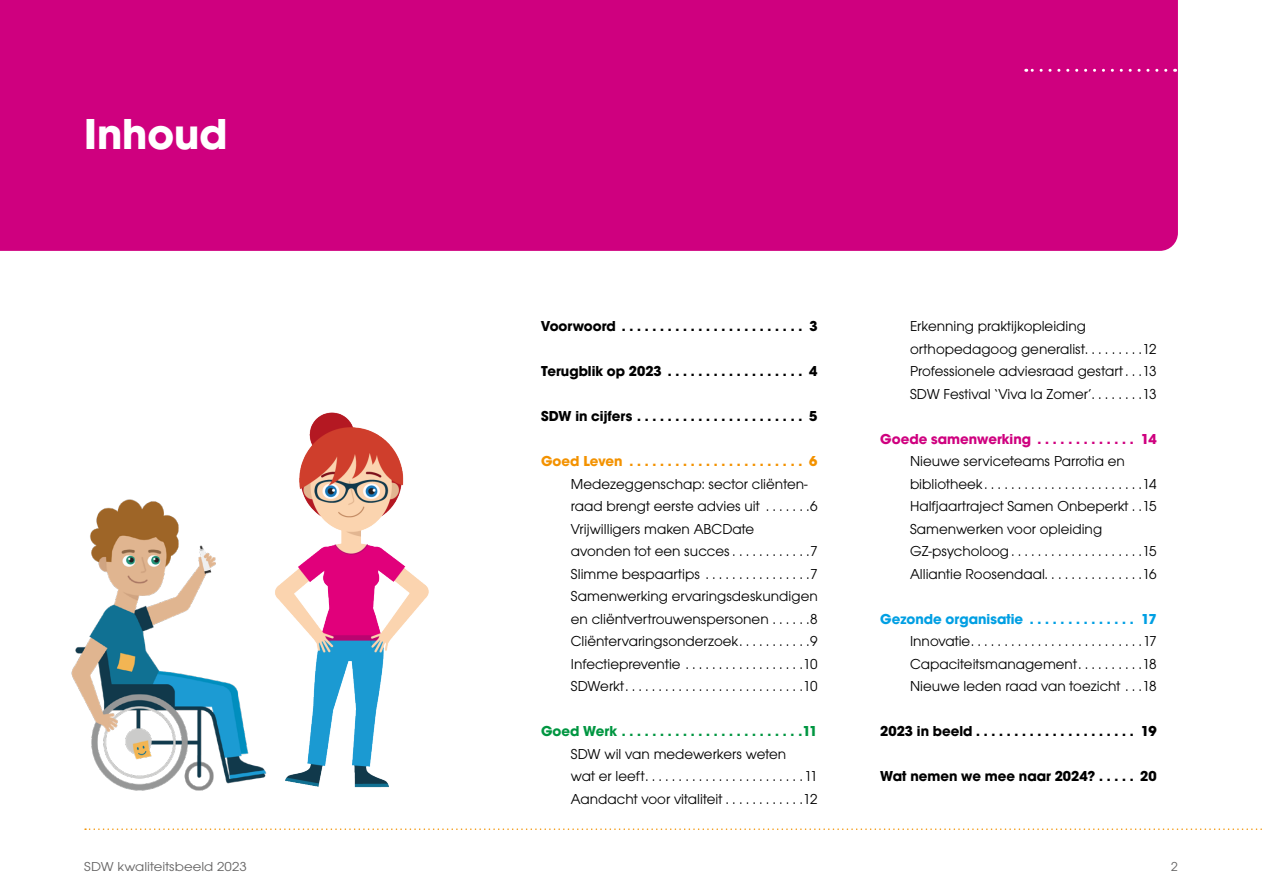
<style>
.page{position:relative;width:1263px;height:893px;background:#fff}
.page>*{position:absolute;margin:0;border:0;box-sizing:border-box;transform-origin:0 0}
.t1{font:700 45px "Avant Garde Gothic Itc T";color:#fff}
.t2{font:15px/22.5px "Avant Garde Gothic Itc T";color:#000}
.t3{font:700 15px "Avant Garde Gothic Itc T";color:#000}
.t4{font:700 15px "Avant Garde Gothic Itc T";color:#009fe3}
.t5{font:700 15px "Avant Garde Gothic Itc T";color:#f39200}
.t6{font:700 15px "Avant Garde Gothic Itc T";color:#009641}
.t7{font:700 15px "Avant Garde Gothic Itc T";color:#cf007f}
.t8{font:13.5px "Avant Garde Gothic Itc T";color:#646363;scale:1.1 1}
.t9{font:13.5px "Avant Garde Gothic Itc T";color:#646363}
</style>
<div class="page">
<svg style="left:364px;top:828px;width:898px;height:2px"></svg>
<div style="left:0;top:0;width:1178px;height:251px;background:#cf007f"></div>
<svg style="left:1026px;top:69px;width:140px;height:3px"></svg>
<img style="left:71px;top:499px;width:293px;height:331px">
<img style="left:243px;top:412px;width:186px;height:402px">
<h1 class="t1" style="left:84px;top:106px;width:145px">Inhoud</h1>
<p class="t3" style="left:541px;top:317px;width:278px">Voorwoord . . . . . . . . . . . . . . . . . . . . . . . . 3</p>
<p class="t3" style="left:541px;top:362px;width:278px">Terugblik op 2023 . . . . . . . . . . . . . . . . . . 4</p>
<p class="t3" style="left:541px;top:407px;width:278px">SDW in cijfers . . . . . . . . . . . . . . . . . . . . . . 5</p>
<p class="t5" style="left:541px;top:452px;width:278px">Goed Leven . . . . . . . . . . . . . . . . . . . . . . . 6</p>
<p class="t2" style="left:571px;top:472px;width:248px">Medezeggenschap: sector cliënten&shy;raad brengt eerste advies uit . . . . . . 6<br>Vrijwilligers maken ABCDate avonden tot een succes . . . . . . . . . . . 7<br>Slimme bespaartips . . . . . . . . . . . . . . . 7<br>Samenwerking ervaringsdeskundigen en cliëntvertrouwenspersonen . . . . . 8<br>Cliëntervaringsonderzoek . . . . . . . . . . 9<br>Infectiepreventie . . . . . . . . . . . . . . . . . 10<br>SDWerkt . . . . . . . . . . . . . . . . . . . . . . . . . . 10</p>
<p class="t6" style="left:541px;top:722px;width:278px">Goed Werk . . . . . . . . . . . . . . . . . . . . . . . 11</p>
<p class="t2" style="left:571px;top:742px;width:248px">SDW wil van medewerkers weten<br>wat er leeft . . . . . . . . . . . . . . . . . . . . . . . 11<br>Aandacht voor vitaliteit . . . . . . . . . . . 12</p>
<p class="t2" style="left:910px;top:315px;width:248px">Erkenning praktijkopleiding orthopedagoog generalist . . . . . . . . 12<br>Professionele adviesraad gestart . . 13<br>SDW Festival ‘Viva la Zomer’ . . . . . . . 13</p>
<p class="t7" style="left:880px;top:430px;width:278px">Goede samenwerking . . . . . . . . . . . . . 14</p>
<p class="t2" style="left:910px;top:450px;width:248px">Nieuwe serviceteams Parrotia en bibliotheek . . . . . . . . . . . . . . . . . . . . . . . 14<br>Halfjaartraject Samen Onbeperkt . 15<br>Samenwerken voor opleiding GZ-psycholoog . . . . . . . . . . . . . . . . . . . 15<br>Alliantie Roosendaal . . . . . . . . . . . . . . 16</p>
<p class="t4" style="left:880px;top:610px;width:278px">Gezonde organisatie . . . . . . . . . . . . . . 17</p>
<p class="t2" style="left:910px;top:630px;width:248px;text-align:justify">Innovatie . . . . . . . . . . . . . . . . . . . . . . . . . 17<br>Capaciteitsmanagement . . . . . . . . . 18<br>Nieuwe leden raad van toezicht . . 18</p>
<p class="t3" style="left:880px;top:722px;width:278px">2023 in beeld..................... 19</p>
<p class="t3" style="left:880px;top:767px;width:278px">Wat nemen we mee naar 2024? . . . . . 20</p>
<p class="t8" style="left:84px;top:859px;width:149px">SDW kwaliteitsbeeld 2023</p>
<p class="t9" style="left:1171px;top:859px;width:8px">2</p>
</div>
